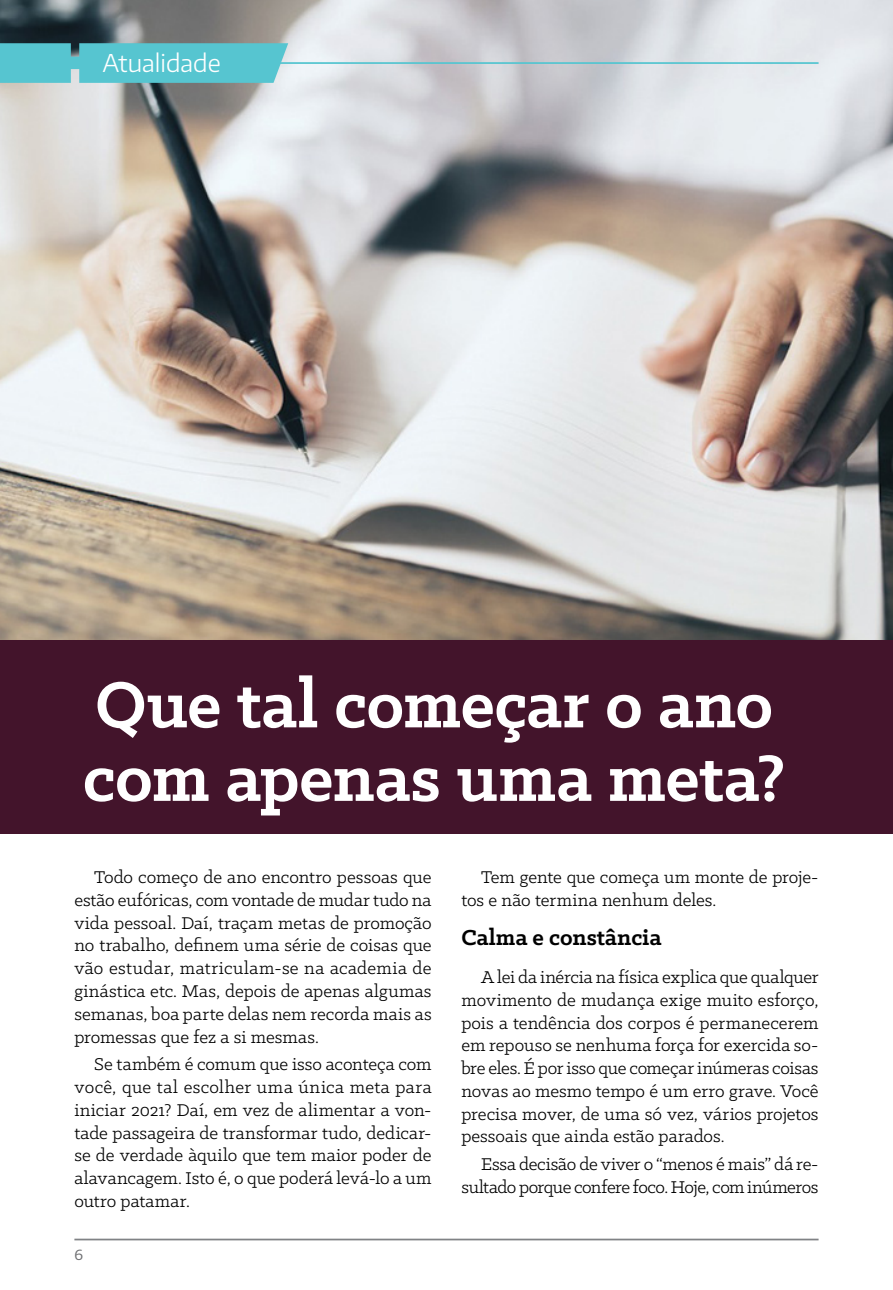
<style>
.page{position:relative;width:893px;height:1290px;background:#fff}
.page>*{position:absolute;margin:0;border:0;box-sizing:border-box;transform-origin:0 0}
.t1{font:700 73.5px/73.5px "Klinic Slab";letter-spacing:-.005em;color:#fff}
.t2{font:700 24.5px "Klinic Slab";color:#000}
.t3{font:300 24.5px "Encode Sans Normal";color:#fff}
.t4{font:19.25px/22.8px "Klinic Slab";color:#000;text-align:justify}
.t5{font:19.25px/22.8px "Klinic Slab";letter-spacing:-.02em;color:#000;text-align:right}
.t6{font:14px "Encode Sans Normal";color:#6d6e71}
</style>
<div class="page">
<img style="left:0;top:0;width:893px;height:640px">
<hr style="left:74px;top:1238px;width:745px;height:2px;background:#808285">
<div style="left:0;top:640px;width:893px;height:193px;background:#43142b"></div>
<svg style="left:0;top:43px;width:288px;height:40px;background:#5ac4ce"></svg>
<hr style="left:263px;top:62px;width:556px;height:2px;background:#56c5d0">
<p class="t3" style="left:103px;top:47px;width:120px">Atualidade</p>
<h1 class="t1" style="left:83px;top:666px;width:704px">Que tal começar o ano com apenas uma meta?</h1>
<p class="t4" style="left:74px;top:865px;width:359px;text-indent:20px">Todo começo de ano encontro pessoas que estão eufóricas, com vontade de mudar tudo na vida pessoal. Daí, traçam metas de promoção no trabalho, definem uma série de coisas que vão estudar, matriculam-se na academia de ginástica etc. Mas, depois de apenas algumas semanas, boa parte delas nem recorda mais as promessas que fez a si mesmas.</p>
<p class="t4" style="left:74px;top:1052px;width:359px;text-indent:20px">Se também é comum que isso aconteça com você, que tal escolher uma única meta para iniciar 2021? Daí, em vez de alimentar a von&shy;tade passageira de transformar tudo, dedicar&shy;se de verdade àquilo que tem maior poder de alavancagem. Isto é, o que poderá levá-lo a um outro patamar.</p>
<p class="t6" style="left:74px;top:1246px;width:10px">6</p>
<p class="t4" style="left:461px;top:865px;width:359px;text-indent:20px">Tem gente que começa um monte de proje&shy;tos e não termina nenhum deles.</p>
<p class="t2" style="left:461px;top:922px;width:202px">Calma e constância</p>
<p class="t4" style="left:461px;top:965px;width:359px;text-indent:20px">A lei da inércia na física explica que qualquer movimento de mudança exige muito esforço, pois a tendência dos corpos é permanecerem em repouso se nenhuma força for exercida so&shy;bre eles. É por isso que começar inúmeras coisas novas ao mesmo tempo é um erro grave. Você precisa mover, de uma só vez, vários projetos pessoais que ainda estão parados.</p>
<p class="t5" style="left:461px;top:1152px;width:359px">Essa decisão de viver o “menos é mais” dá re&shy;sultado porque confere foco. Hoje, com inúmeros</p>
</div>
